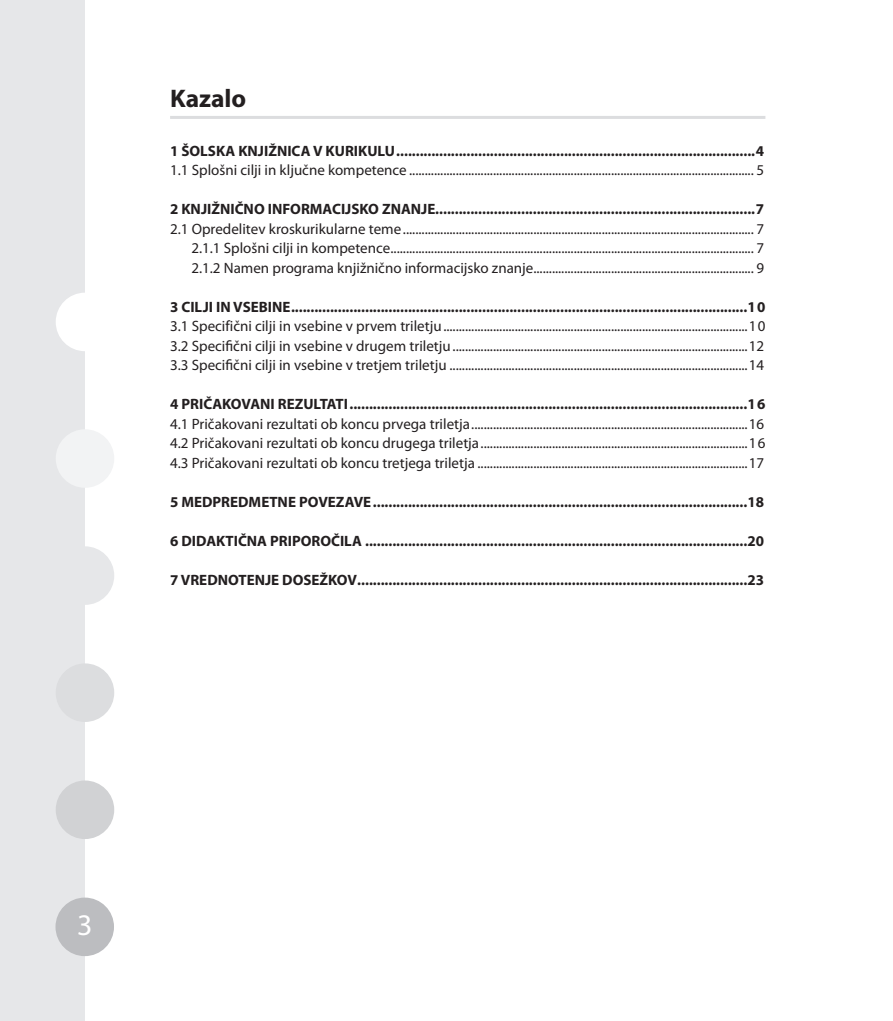
<style>
.page{position:relative;width:893px;height:1021px;background:#fff}
.page>*{position:absolute;margin:0;border:0;box-sizing:border-box;transform-origin:0 0}
.t1{font:30px "Myriad Pro";color:#fff}
.t2{font:700 25.5px "Myriad Pro";color:#231f20}
.t3{font:15px/19.5px "Myriad Pro";color:#231f20;text-align:justify}
.t4{font:700 15px "Myriad Pro";color:#231f20}
</style>
<div class="page">
<div style="left:0;top:0;width:85px;height:1020px;background:#e6e7e9"></div>
<div style="left:55px;top:897px;width:59px;height:59px;background:#bcbdc0;border-radius:50%"></div>
<div style="left:56px;top:780px;width:58px;height:59px;background:#d1d2d4;border-radius:50%"></div>
<div style="left:56px;top:663px;width:58px;height:59px;background:#dcdddf;border-radius:50%"></div>
<div style="left:56px;top:546px;width:58px;height:59px;background:#e6e7e9;border-radius:50%"></div>
<div style="left:56px;top:429px;width:58px;height:59px;background:#f2f3f4;border-radius:50%"></div>
<div style="left:56px;top:293px;width:58px;height:58px;background:#fff;border-radius:50%"></div>
<hr style="left:170px;top:116px;width:595px;height:3px;background:#dcdddf">
<h2 class="t2" style="left:170px;top:82px;width:78px">Kazalo</h2>
<p class="t4" style="left:170px;top:141px;width:595px">1 ŠOLSKA KNJIŽNICA V KURIKULU............................................................................................4</p>
<p class="t3" style="left:170px;top:160px;width:595px">1.1 Splošni cilji in ključne kompetence ............................................................................................................... 5</p>
<p class="t4" style="left:170px;top:199px;width:596px">2 KNJIŽNIČNO INFORMACIJSKO ZNANJE..................................................................................7</p>
<p class="t3" style="left:191px;top:219px;width:574px;text-indent:-21px">2.1 Opredelitev kroskurikularne teme................................................................................................................. 7<br>2.1.1 Splošni cilji in kompetence..................................................................................................................... 7<br>2.1.2 Namen programa knjižnično informacijsko znanje....................................................................... 9</p>
<p class="t4" style="left:170px;top:297px;width:597px">3 CILJI IN VSEBINE.....................................................................................................................10</p>
<p class="t3" style="left:170px;top:316px;width:597px">3.1 Specifični cilji in vsebine v prvem triletju..................................................................................................10<br>3.2 Specifični cilji in vsebine v drugem triletju...............................................................................................12<br>3.3 Specifični cilji in vsebine v tretjem triletju ................................................................................................14</p>
<p class="t4" style="left:170px;top:394px;width:597px">4 PRIČAKOVANI REZULTATI......................................................................................................16</p>
<p class="t3" style="left:170px;top:414px;width:597px">4.1 Pričakovani rezultati ob koncu prvega triletja.........................................................................................16<br>4.2 Pričakovani rezultati ob koncu drugega triletja......................................................................................16<br>4.3 Pričakovani rezultati ob koncu tretjega triletja .......................................................................................17</p>
<p class="t4" style="left:170px;top:492px;width:596px">5 MEDPREDMETNE POVEZAVE................................................................................................18</p>
<p class="t4" style="left:170px;top:531px;width:596px">6 DIDAKTIČNA PRIPOROČILA ..................................................................................................20</p>
<p class="t4" style="left:170px;top:570px;width:596px">7 VREDNOTENJE DOSEŽKOV....................................................................................................23</p>
<h1 class="t1" style="left:77px;top:906px;width:17px">3</h1>
</div>
